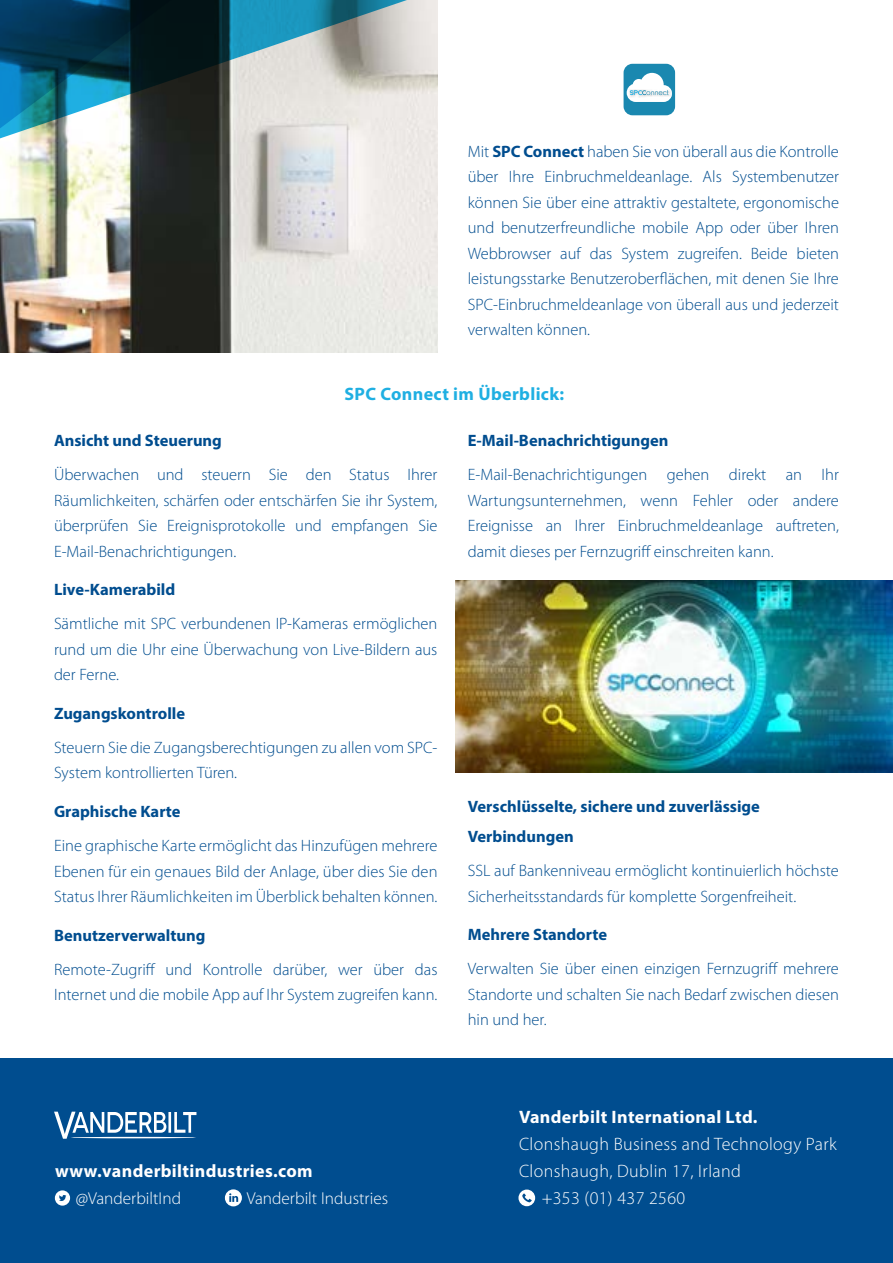
<style>
.page{position:relative;width:893px;height:1263px;background:#fff}
.page>*{position:absolute;margin:0;border:0;box-sizing:border-box;transform-origin:0 0}
.t1{font:300 18px "Myriad Pro";letter-spacing:.02em;color:#fff}
.t2{font:700 18px "Myriad Pro";letter-spacing:.02em;color:#fff}
.t3{font:700 18px "Myriad Pro";letter-spacing:.02em;color:#1fafe2}
.t4{font:300 17.25px "Myriad Pro";color:#fff}
.t5{font:300 16.5px/25.5px "Myriad Pro";color:#004d8f;text-align:justify}
.t6{font:700 16.5px/30px "Myriad Pro";color:#004d8f}
.s1{font-weight:700}
</style>
<div class="page">
<div style="left:0;top:1059px;width:893px;height:204px;background:#004d8f"></div>
<svg style="left:518px;top:1189px;width:17px;height:17px"></svg>
<svg style="left:54px;top:1112px;width:142px;height:27px"></svg>
<hr style="left:71px;top:1137px;width:125px;height:1px;background:#fff;border-radius:50%">
<svg style="left:55px;top:1190px;width:15px;height:15px"></svg>
<svg style="left:225px;top:1189px;width:17px;height:17px"></svg>
<img style="left:455px;top:580px;width:438px;height:192px">
<img style="left:0;top:180px;width:437px;height:173px">
<svg style="left:16px;top:0;width:422px;height:180px;background:#bdcbcb"></svg>
<svg style="left:0;top:0;width:232px;height:172px;background:#395a63"></svg>
<div style="left:624px;top:64px;width:51px;height:51px;background:#1a88b0;border-radius:9px"></div>
<svg style="left:627px;top:73px;width:45px;height:29px"></svg>
<p class="t5" style="left:468px;top:139px;width:373px">Mit <span class="s1">SPC Connect</span> haben Sie von überall aus die Kontrolle über Ihre Einbruchmeldeanlage. Als Systembenutzer können Sie über eine attraktiv gestaltete, ergonomische und benutzerfreundliche mobile App oder über Ihren Webbrowser auf das System zugreifen. Beide bieten leistungsstarke Benutzeroberflächen, mit denen Sie Ihre SPC-Einbruchmeldeanlage von überall aus und jederzeit verwalten können.</p>
<p class="t3" style="left:344px;top:382px;width:221px">SPC Connect im Überblick:</p>
<p class="t6" style="left:54px;top:425px;width:169px">Ansicht und Steuerung</p>
<p class="t5" style="left:54px;top:462px;width:385px">Überwachen und steuern Sie den Status Ihrer Räumlichkeiten, schärfen oder entschärfen Sie ihr System, überprüfen Sie Ereignisprotokolle und empfangen Sie E-Mail-Benachrichtigungen.</p>
<p class="t6" style="left:54px;top:574px;width:123px">Live-Kamerabild</p>
<p class="t5" style="left:54px;top:611px;width:385px">Sämtliche mit SPC verbundenen IP-Kameras ermöglichen rund um die Uhr eine Überwachung von Live-Bildern aus der Ferne.</p>
<p class="t6" style="left:54px;top:698px;width:133px">Zugangskontrolle</p>
<p class="t5" style="left:54px;top:734px;width:385px">Steuern Sie die Zugangsberechtigungen zu allen vom SPC-<br>System kontrollierten Türen.</p>
<p class="t6" style="left:54px;top:796px;width:128px">Graphische Karte</p>
<p class="t5" style="left:54px;top:833px;width:385px">Eine graphische Karte ermöglicht das Hinzufügen mehrere Ebenen für ein genaues Bild der Anlage, über dies Sie den Status Ihrer Räumlichkeiten im Überblick behalten können.</p>
<p class="t6" style="left:54px;top:919px;width:153px">Benutzerverwaltung</p>
<p class="t5" style="left:54px;top:956px;width:385px">Remote-Zugriff und Kontrolle darüber, wer über das<br>Internet und die mobile App auf Ihr System zugreifen kann.</p>
<p class="t6" style="left:468px;top:425px;width:202px">E-Mail-Benachrichtigungen</p>
<p class="t5" style="left:468px;top:462px;width:373px">E-Mail-Benachrichtigungen gehen direkt an Ihr Wartungsunternehmen, wenn Fehler oder andere Ereignisse an Ihrer Einbruchmeldeanlage auftreten, damit dieses per Fernzugriff einschreiten kann.</p>
<p class="t6" style="left:468px;top:791px;width:294px">Verschlüsselte, sichere und zuverlässige<br>Verbindungen</p>
<p class="t5" style="left:468px;top:858px;width:373px">SSL auf Bankenniveau ermöglicht kontinuierlich höchste<br>Sicherheitsstandards für komplette Sorgenfreiheit.</p>
<p class="t6" style="left:468px;top:919px;width:141px">Mehrere Standorte</p>
<p class="t5" style="left:468px;top:956px;width:373px">Verwalten Sie über einen einzigen Fernzugriff mehrere Standorte und schalten Sie nach Bedarf zwischen diesen hin und her.</p>
<p class="t2" style="left:55px;top:1159px;width:259px">www.vanderbiltindustries.com</p>
<p class="t4" style="left:76px;top:1188px;width:107px">@VanderbiltInd</p>
<p class="t4" style="left:247px;top:1188px;width:143px">Vanderbilt Industries</p>
<p class="t2" style="left:519px;top:1105px;width:240px">Vanderbilt International Ltd.</p>
<p class="t1" style="left:519px;top:1133px;width:319px">Clonshaugh Business and Technology Park</p>
<p class="t1" style="left:519px;top:1160px;width:223px">Clonshaugh, Dublin 17, Irland</p>
<p class="t1" style="left:542px;top:1187px;width:145px">+353 (01) 437 2560</p>
</div>
